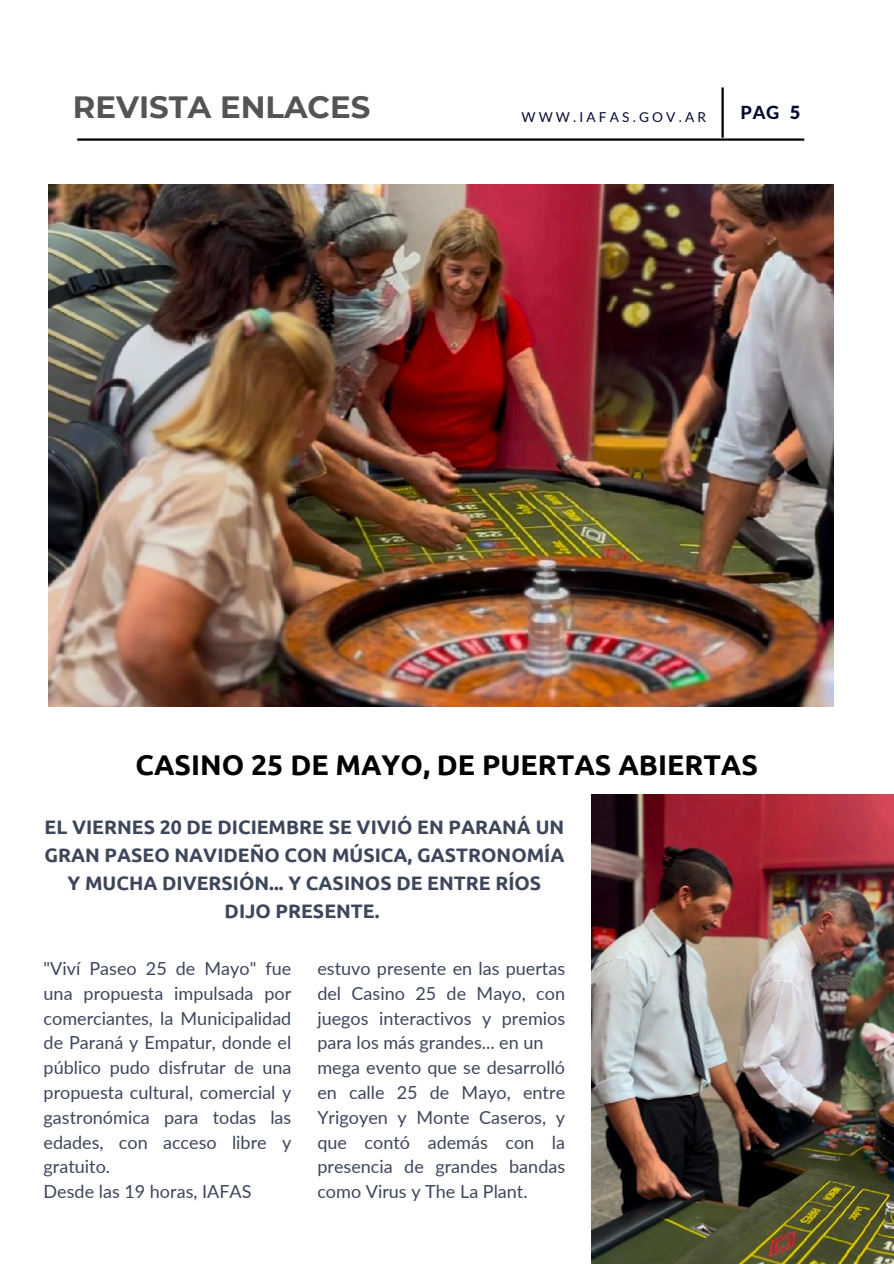
<style>
.page{position:relative;width:894px;height:1264px;background:#fff}
.page>*{position:absolute;margin:0;border:0;box-sizing:border-box;transform-origin:0 0}
.t1{font:700 30.75px "Montserrat";color:#545454}
.t2{font:700 28.5px "Ubuntu";color:#000}
.t3{font:700 19.5px/28.2px "Ubuntu";color:#3d465a;text-align:center}
.t4{font:800 18.15px "Lato Latin";color:#050a30}
.t5{font:18px/24.8px "Lato";color:#3d465a}
.t6{font:13.65px "Lato";letter-spacing:.23em;color:#050a30}
.s1{font-weight:900}
</style>
<div class="page">
<hr style="left:77px;top:138px;width:727px;height:3px;background:#000">
<hr style="left:721px;top:87px;width:2px;height:51px;background:#000">
<img style="left:49px;top:184px;width:784px;height:522px">
<img style="left:591px;top:794px;width:302px;height:469px">
<p class="t1" style="left:73px;top:88px;width:299px">REVISTA ENLACES</p>
<p class="t6" style="left:521px;top:109px;width:186px">WWW.IAFAS.GOV.AR</p>
<h1 class="t4" style="left:740px;top:105px;width:61px">PAG <span class="s1">5</span></h1>
<p class="t2" style="left:135px;top:748px;width:624px">CASINO 25 DE MAYO, DE PUERTAS ABIERTAS</p>
<p class="t3" style="left:44px;top:812px;width:521px">EL VIERNES 20 DE DICIEMBRE SE VIVIÓ EN PARANÁ UN GRAN PASEO NAVIDEÑO CON MÚSICA, GASTRONOMÍA Y MUCHA DIVERSIÓN... Y CASINOS DE ENTRE RÍOS DIJO PRESENTE.</p>
<h1 class="t5" style="left:44px;top:955px;width:249px">"Viví Paseo 25 de Mayo" fue una propuesta impulsada por comerciantes, la Municipalidad de Paraná y Empatur, donde el público pudo disfrutar de una propuesta cultural, comercial y gastronómica para todas las edades, con acceso libre y gratuito.<br>Desde las 19 horas, IAFAS</h1>
<h2 class="t5" style="left:317px;top:955px;width:249px">estuvo presente en las puertas del Casino 25 de Mayo, con juegos interactivos y premios para los más grandes... en un mega evento que se desarrolló en calle 25 de Mayo, entre<br>Yrigoyen y Monte Caseros, y que contó además con la presencia de grandes bandas como Virus y The La Plant.</h2>
</div>
